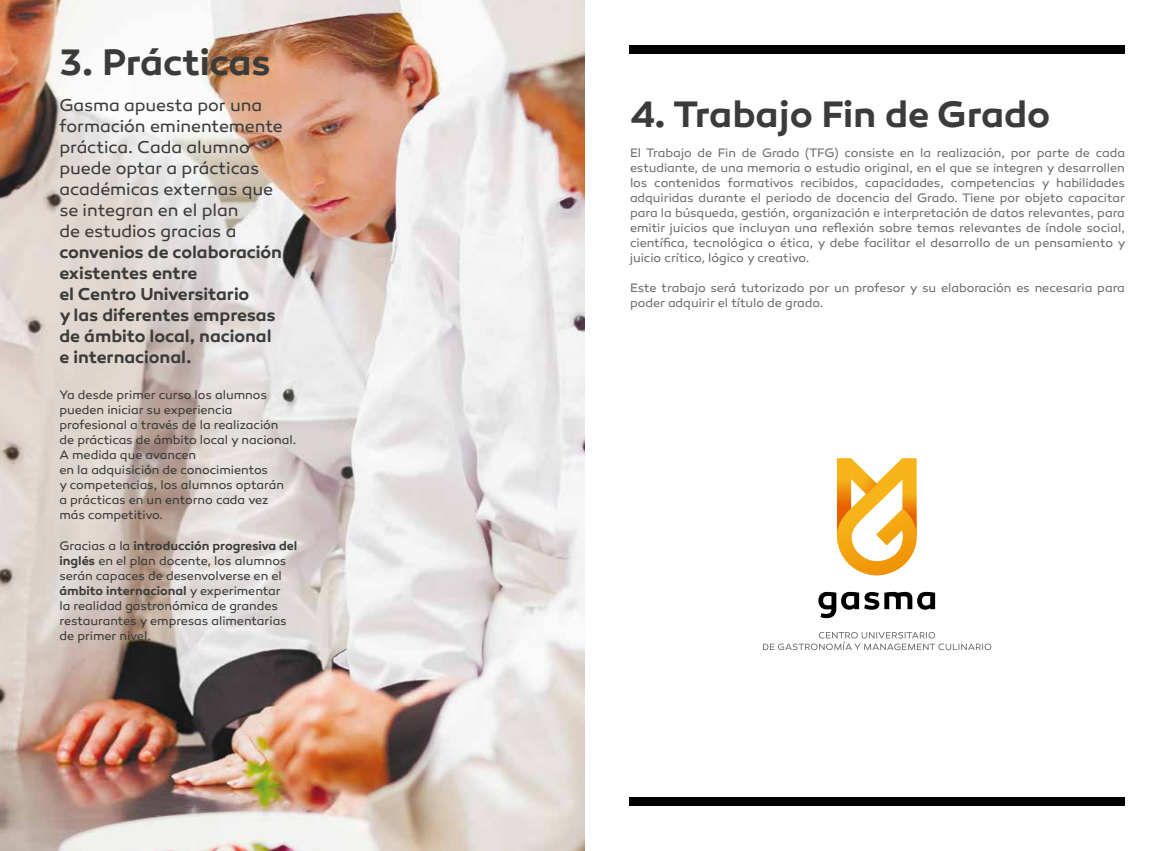
<style>
.page{position:relative;width:1170px;height:851px;background:#fff}
.page>*{position:absolute;margin:0;border:0;box-sizing:border-box;transform-origin:0 0}
.t1{font:600 37.5px "Canaro";letter-spacing:-.005em;color:#3b3b3a}
.t2{font:17.5px/21px "Canaro";letter-spacing:-.005em;color:#3b3b3a}
.t3{font:600 17.5px/21px "Canaro";letter-spacing:-.005em;color:#3b3b3a}
.t4{font:12.5px/15px "Canaro";letter-spacing:-.005em;color:#6f6f6e;text-align:justify}
.t5{font:12.5px/15px "Canaro";letter-spacing:-.005em;color:#3b3b3a}
.s1{font-weight:600}
</style>
<div class="page">
<img style="left:0;top:0;width:585px;height:850px">
<div style="left:629px;top:45px;width:496px;height:8px;background:#000"></div>
<div style="left:629px;top:797px;width:495px;height:8px;background:#000"></div>
<svg style="left:836px;top:458px;width:80px;height:117px"></svg>
<svg style="left:763px;top:632px;width:228px;height:18px"></svg>
<svg style="left:818px;top:591px;width:117px;height:27px"></svg>
<h1 class="t1" style="left:59px;top:39px;width:213px">3. Prácticas</h1>
<h2 class="t2" style="left:59px;top:95px;width:225px">Gasma apuesta por una formación eminentemente práctica. Cada alumno puede optar a prácticas académicas externas que se integran en el plan<br>de estudios gracias a</h2>
<h2 class="t3" style="left:59px;top:242px;width:224px">convenios de colaboración existentes entre<br>el Centro Universitario<br>y las diferentes empresas de ámbito local, nacional e internacional.</h2>
<p class="t5" style="left:59px;top:388px;width:238px">Ya desde primer curso los alumnos pueden iniciar su experiencia profesional a través de la realización<br>de prácticas de ámbito local y nacional.<br>A medida que avancen<br>en la adquisición de conocimientos<br>y competencias, los alumnos optarán<br>a prácticas en un entorno cada vez más competitivo.</p>
<p class="t5" style="left:59px;top:538px;width:239px">Gracias a la <span class="s1">introducción progresiva del inglés</span> en el plan docente, los alumnos serán capaces de desenvolverse en el <span class="s1">ámbito internacional</span> y experimentar<br>la realidad gastronómica de grandes restaurantes y empresas alimentarias de primer nivel.</p>
<h1 class="t1" style="left:630px;top:91px;width:422px">4. Trabajo Fin de Grado</h1>
<p class="t4" style="left:630px;top:146px;width:497px">El Trabajo de Fin de Grado (TFG) consiste en la realización, por parte de cada estudiante, de una memoria o estudio original, en el que se integren y desarrollen los contenidos formativos recibidos, capacidades, competencias y habilidades adquiridas durante el periodo de docencia del Grado. Tiene por objeto capacitar para la búsqueda, gestión, organización e interpretación de datos relevantes, para emitir juicios que incluyan una reflexión sobre temas relevantes de índole social, científica, tecnológica o ética, y debe facilitar el desarrollo de un pensamiento y juicio crítico, lógico y creativo.</p>
<p class="t4" style="left:630px;top:281px;width:496px">Este trabajo será tutorizado por un profesor y su elaboración es necesaria para poder adquirir el título de grado.</p>
</div>
